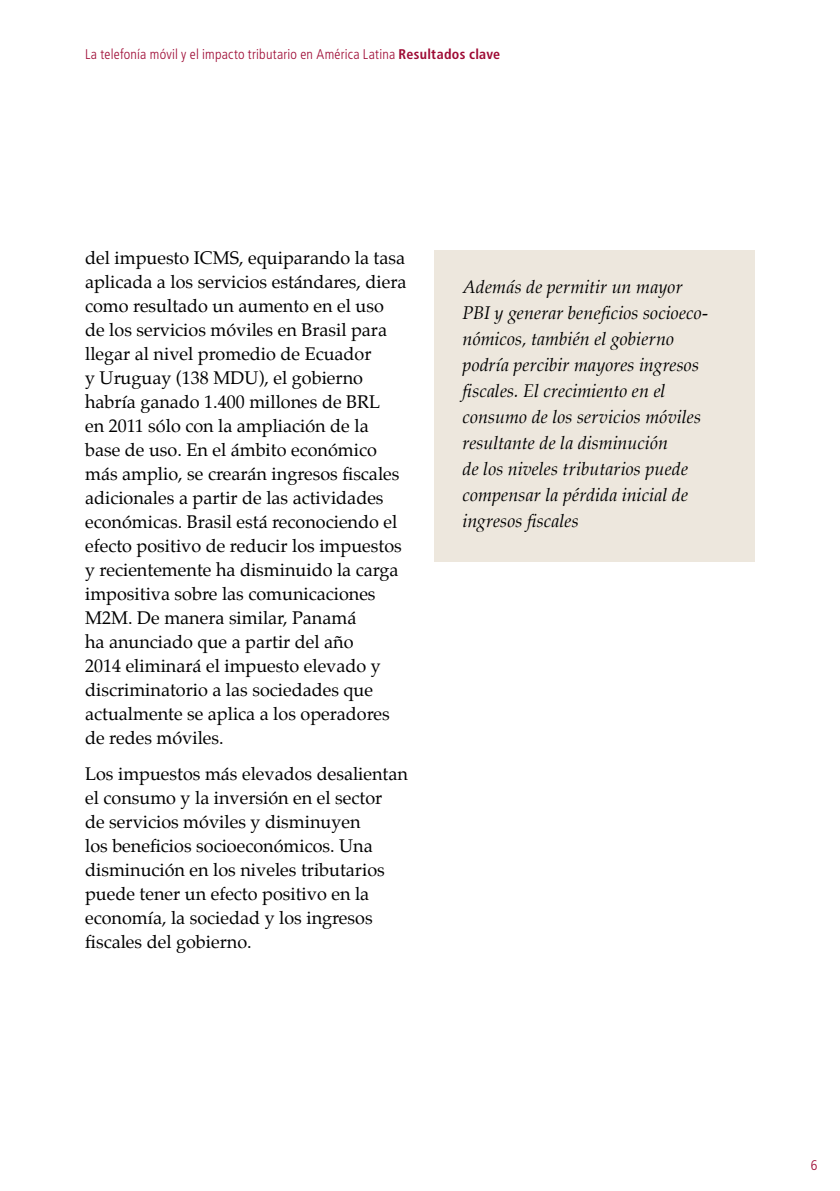
<style>
.page{position:relative;width:840px;height:1191px;background:#fff}
.page>*{position:absolute;margin:0;border:0;box-sizing:border-box;transform-origin:0 0}
.t1{font:18px/24px "Palatino";color:#000}
.t2{font:italic 18px/26px "Palatino";letter-spacing:.005em;color:#000}
.t3{font:300 condensed 14px "Frutiger";letter-spacing:.015em;color:#9e0a34}
.s1{font-weight:700}
</style>
<div class="page">
<div style="left:434px;top:249px;width:320px;height:312px;background:#ede7dd"></div>
<p class="t3" style="left:85px;top:46px;width:416px">La telefonía móvil y el impacto tributario en América Latina <span class="s1">Resultados clave</span></p>
<p class="t1" style="left:85px;top:246px;width:323px">del impuesto ICMS, equiparando la tasa aplicada a los servicios estándares, diera como resultado un aumento en el uso de los servicios móviles en Brasil para llegar al nivel promedio de Ecuador<br>y Uruguay (138 MDU), el gobierno habría ganado 1.400 millones de BRL<br>en 2011 sólo con la ampliación de la base de uso. En el ámbito económico más amplio, se crearán ingresos fiscales adicionales a partir de las actividades económicas. Brasil está reconociendo el efecto positivo de reducir los impuestos y recientemente ha disminuido la carga impositiva sobre las comunicaciones M2M. De manera similar, Panamá<br>ha anunciado que a partir del año<br>2014 eliminará el impuesto elevado y discriminatorio a las sociedades que actualmente se aplica a los operadores de redes móviles.</p>
<p class="t1" style="left:85px;top:761px;width:324px">Los impuestos más elevados desalientan el consumo y la inversión en el sector<br>de servicios móviles y disminuyen<br>los beneficios socioeconómicos. Una disminución en los niveles tributarios puede tener un efecto positivo en la economía, la sociedad y los ingresos fiscales del gobierno.</p>
<p class="t2" style="left:462px;top:273px;width:247px">Además de permitir un mayor<br>PBI y generar beneficios socioeco&shy;nómicos, también el gobierno podría percibir mayores ingresos fiscales. El crecimiento en el consumo de los servicios móviles resultante de la disminución<br>de los niveles tributarios puede compensar la pérdida inicial de ingresos fiscales</p>
<p class="t3" style="left:810px;top:1156px;width:8px">6</p>
</div>
